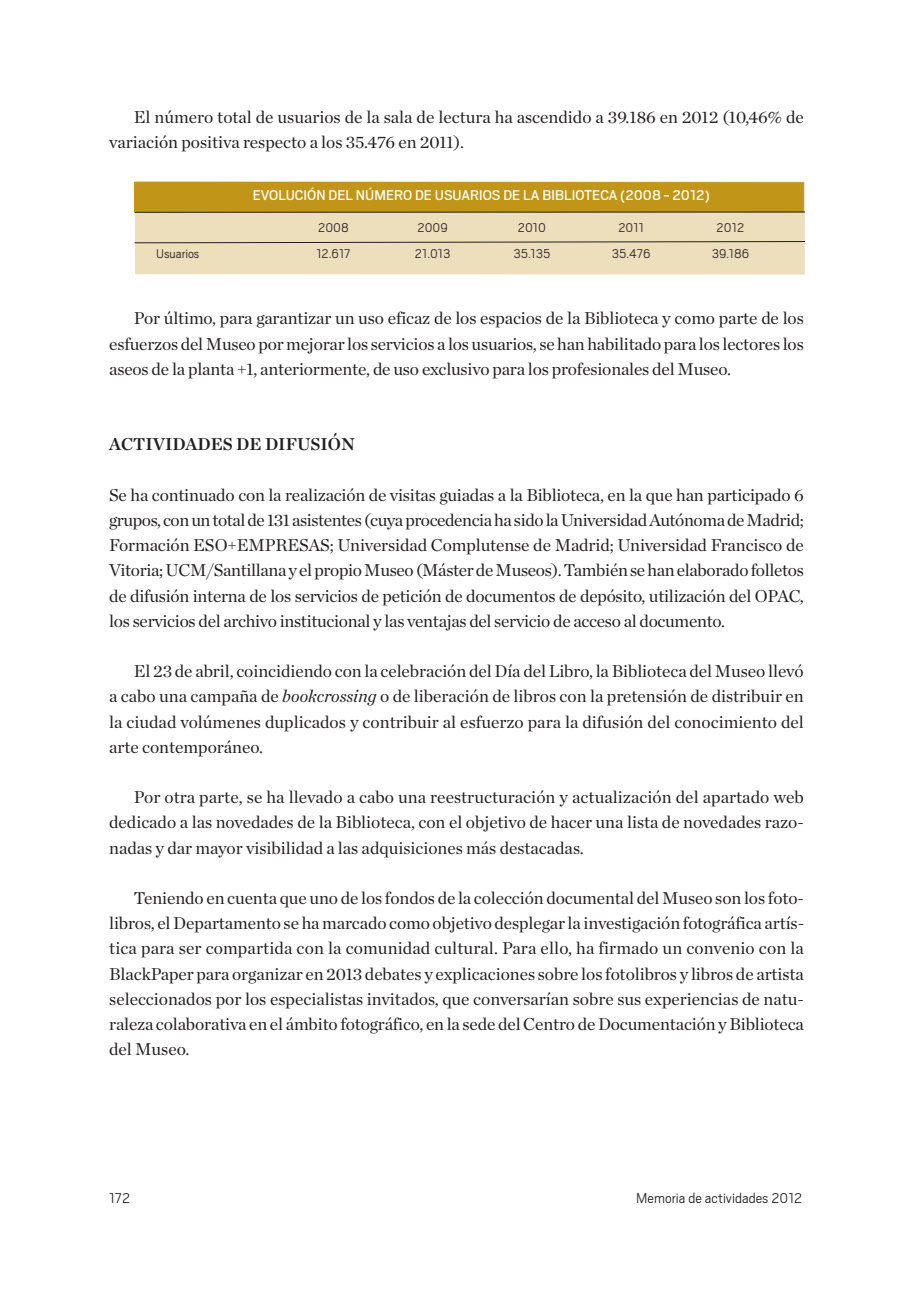
<style>
.page{position:relative;width:918px;height:1290px;background:#fff}
.page>*{position:absolute;margin:0;border:0;box-sizing:border-box;transform-origin:0 0}
.t1{font:17.5px/25.2px "Chronicle Deck";color:#231f20;text-align:justify}
.t2{font:600 17.5px "Chronicle Deck";color:#231f20}
.t3{font:15.75px "Scout";color:#fff}
.t4{font:300 15.75px "Scout";color:#231f20}
.t5{font:300 14px "Scout";color:#231f20}
.s1{font-style:italic}
</style>
<div class="page">
<div style="left:135px;top:181px;width:670px;height:94px;background:#eddebc"></div>
<svg style="left:134px;top:241px;width:671px;height:3px"></svg>
<div style="left:134px;top:182px;width:670px;height:30px;background:#c19517"></div>
<hr style="left:135px;top:212px;width:670px;height:1px;background:#231f20">
<p class="t1" style="left:109px;top:104px;width:696px;text-indent:25px">El número total de usuarios de la sala de lectura ha ascendido a 39.186 en 2012 (10,46% de variación positiva respecto a los 35.476 en 2011).</p>
<p class="t3" style="left:253px;top:190px;width:458px">EVOLUCIÓN DEL NÚMERO DE USUARIOS DE LA BIBLIOTECA (2008 - 2012)</p>
<p class="t5" style="left:318px;top:223px;width:32px">2008</p>
<p class="t5" style="left:417px;top:223px;width:32px">2009</p>
<p class="t5" style="left:518px;top:224px;width:30px">2010</p>
<p class="t5" style="left:618px;top:224px;width:27px">2011</p>
<p class="t5" style="left:716px;top:224px;width:29px">2012</p>
<p class="t5" style="left:156px;top:249px;width:45px">Usuarios</p>
<p class="t5" style="left:316px;top:249px;width:36px">12.617</p>
<p class="t5" style="left:415px;top:249px;width:37px">21.013</p>
<p class="t5" style="left:513px;top:249px;width:38px">35.135</p>
<p class="t5" style="left:612px;top:249px;width:40px">35.476</p>
<p class="t5" style="left:712px;top:249px;width:39px">39.186</p>
<p class="t1" style="left:109px;top:306px;width:696px;text-indent:25px">Por último, para garantizar un uso eficaz de los espacios de la Biblioteca y como parte de los esfuerzos del Museo por mejorar los servicios a los usuarios, se han habilitado para los lectores los aseos de la planta +1, anteriormente, de uso exclusivo para los profesionales del Museo.</p>
<p class="t2" style="left:109px;top:434px;width:247px">ACTIVIDADES DE DIFUSIÓN</p>
<p class="t1" style="left:109px;top:482px;width:696px">Se ha continuado con la realización de visitas guiadas a la Biblioteca, en la que han participado 6 grupos, conuntotalde131asistentes (cuyaprocedenciahasidolaUniversidadAutónomadeMadrid; Formación ESO+EMPRESAS; Universidad Complutense de Madrid; Universidad Francisco de Vitoria;UCM/Santillana yelpropioMuseo(MásterdeMuseos).Tambiénsehanelaboradofolletos de difusión interna de los servicios de petición de documentos de depósito, utilización del OPAC, los servicios del archivo institucional y las ventajas del servicio de acceso al documento.</p>
<p class="t1" style="left:109px;top:658px;width:696px;text-indent:25px">El 23 de abril, coincidiendo con la celebración del Día del Libro, la Biblioteca del Museo llevó a cabo una campaña de <span class="s1">bookcrossing</span> o de liberación de libros con la pretensión de distribuir en la ciudad volúmenes duplicados y contribuir al esfuerzo para la difusión del conocimiento del arte contemporáneo.</p>
<p class="t1" style="left:109px;top:784px;width:696px;text-indent:25px">Por otra parte, se ha llevado a cabo una reestructuración y actualización del apartado web dedicado a las novedades de la Biblioteca, con el objetivo de hacer una lista de novedades razo&shy;nadas y dar mayor visibilidad a las adquisiciones más destacadas.</p>
<p class="t1" style="left:109px;top:885px;width:696px;text-indent:25px">Teniendo en cuenta que uno de los fondos de la colección documental del Museo son los foto&shy;libros, el Departamento se ha marcado como objetivo desplegar la investigación fotográfica artís&shy;tica para ser compartida con la comunidad cultural. Para ello, ha firmado un convenio con la BlackPaper para organizar en 2013 debates y explicaciones sobre los fotolibros y libros de artista seleccionados por los especialistas invitados, que conversarían sobre sus experiencias de natu&shy;raleza colaborativa en el ámbito fotográfico, en la sede del Centro de Documentación y Biblioteca del Museo.</p>
<p class="t4" style="left:109px;top:1193px;width:22px">172</p>
<p class="t4" style="left:636px;top:1193px;width:168px">Memoria de actividades 2012</p>
</div>
